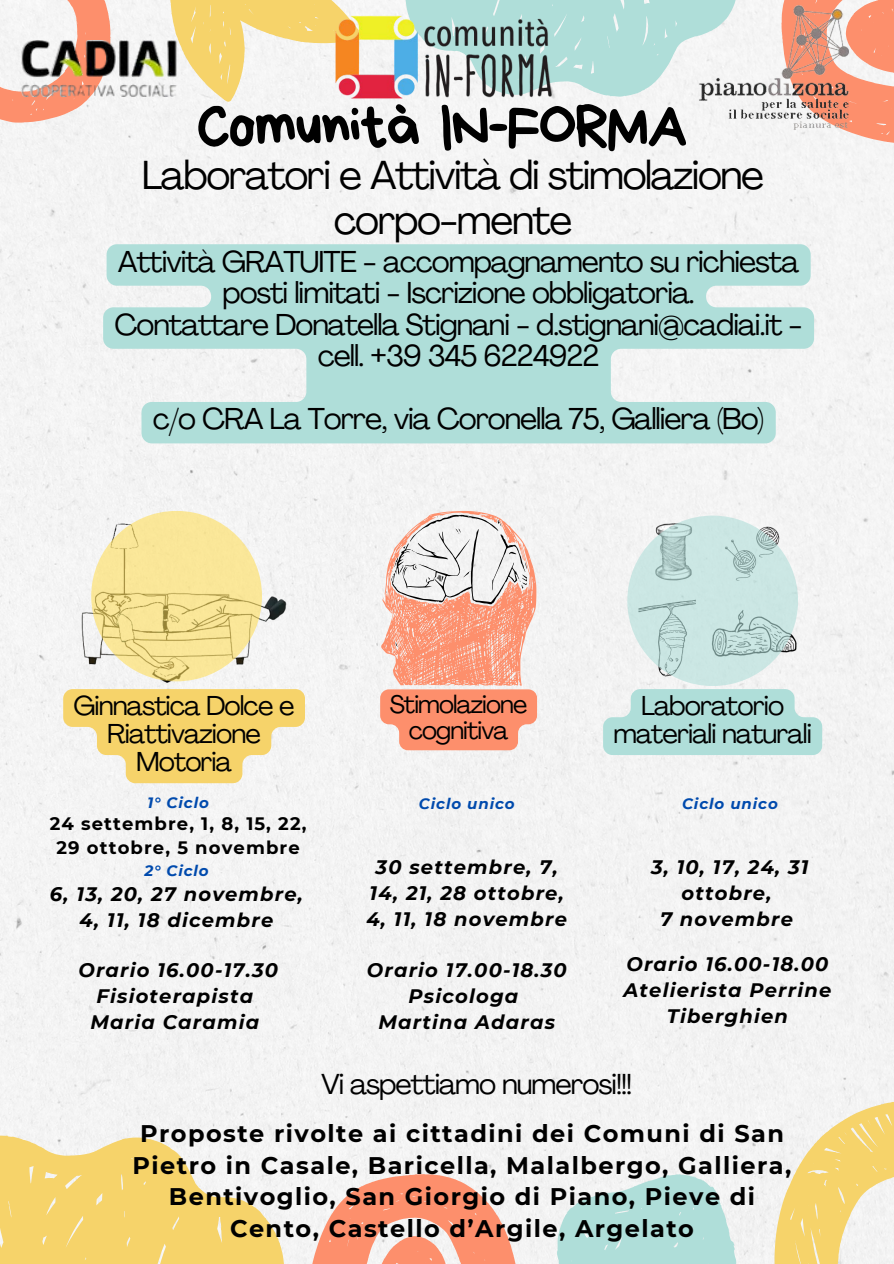
<style>
.page{position:relative;width:894px;height:1264px;background:#fff}
.page>*{position:absolute;margin:0;border:0;box-sizing:border-box;transform-origin:0 0}
.t1{font:63px "Bryndan Write";letter-spacing:-.035em;color:#000}
.t2{font:39.9px/45px "Agrandir";letter-spacing:-.035em;color:#000;text-align:center}
.t3{font:29.85px/31.5px "Agrandir";letter-spacing:-.035em;color:#000;text-align:center}
.t4{font:28.5px "Agrandir";letter-spacing:-.035em;color:#000}
.t5{font:27px/28.2px "Agrandir";letter-spacing:-.035em;color:#000;text-align:center}
.t6{font:24.9px/26px "Agrandir";letter-spacing:-.035em;color:#000;text-align:center}
.t7{font:700 24px/31.5px "Montserrat";letter-spacing:.06em;color:#000;text-align:center}
.t8{font:italic 700 19.5px/25.8px "Montserrat";letter-spacing:.06em;color:#000;text-align:center}
.t9{font:700 18px/23.7px "Montserrat";letter-spacing:.06em;color:#000;text-align:center}
.t10{font:italic 700 15px "Montserrat";letter-spacing:.06em;color:#004aad}
</style>
<div class="page">
<div style="left:0;top:0;width:893px;height:1263px;background:#f3f3f3"></div>
<svg style="left:774px;top:1100px;width:119px;height:163px"></svg>
<svg style="left:404px;top:0;width:283px;height:97px;background:#b9e1dd"></svg>
<svg style="left:0;top:0;width:110px;height:123px"></svg>
<svg style="left:169px;top:0;width:191px;height:102px"></svg>
<svg style="left:308px;top:1174px;width:212px;height:89px"></svg>
<svg style="left:556px;top:1174px;width:183px;height:89px"></svg>
<svg style="left:0;top:1134px;width:285px;height:129px"></svg>
<svg style="left:781px;top:0;width:112px;height:144px"></svg>
<div style="left:49px;top:522px;width:271px;height:166px;background:#f4f4f4"></div>
<img style="left:631px;top:511px;width:172px;height:178px">
<img style="left:320px;top:8px;width:245px;height:104px">
<img style="left:22px;top:40px;width:155px;height:57px">
<svg style="left:91px;top:511px;width:171px;height:170px;background:#f3e092"></svg>
<svg style="left:627px;top:515px;width:170px;height:171px;background:#c3dedb"></svg>
<img style="left:687px;top:0;width:183px;height:135px">
<svg style="left:103px;top:244px;width:710px;height:199px;fill:#afded9"></svg>
<svg style="left:63px;top:689px;width:242px;height:94px"></svg>
<svg style="left:603px;top:689px;width:219px;height:66px;background:#b6e0db"></svg>
<svg style="left:380px;top:511px;width:157px;height:239px"></svg>
<p class="t1" style="left:196px;top:94px;width:493px">Comunità IN-FORMA</p>
<p class="t2" style="left:142px;top:156px;width:623px">Laboratori e Attività di stimolazione corpo-mente</p>
<h1 class="t3" style="left:114px;top:248px;width:689px">Attività GRATUITE - accompagnamento su richiesta posti limitati - Iscrizione obbligatoria.<br>Contattare Donatella Stignani - d.stignani@cadiai.it - cell. +39 345 6224922</h1>
<h2 class="t3" style="left:153px;top:406px;width:612px">c/o CRA La Torre, via Coronella 75, Galliera (Bo)</h2>
<p class="t6" style="left:389px;top:694px;width:139px">Stimolazione cognitiva</p>
<h3 class="t5" style="left:73px;top:694px;width:222px">Ginnastica Dolce e<br>Riattivazione<br>Motoria</h3>
<h3 class="t5" style="left:613px;top:694px;width:200px">Laboratorio materiali naturali</h3>
<h3 class="t10" style="left:147px;top:793px;width:63px">1° Ciclo</h3>
<h3 class="t9" style="left:50px;top:812px;width:258px">24 settembre, 1, 8, 15, 22,<br>29 ottobre, 5 novembre</h3>
<h6 class="t10" style="left:144px;top:861px;width:66px">2° Ciclo</h6>
<h6 class="t8" style="left:50px;top:881px;width:254px">6, 13, 20, 27 novembre,<br>4, 11, 18 dicembre</h6>
<h6 class="t8" style="left:78px;top:957px;width:201px">Orario 16.00-17.30<br>Fisioterapista<br>Maria Caramia</h6>
<p class="t10" style="left:419px;top:794px;width:97px">Ciclo unico</p>
<h5 class="t8" style="left:366px;top:854px;width:202px">30 settembre, 7,<br>14, 21, 28 ottobre,<br>4, 11, 18 novembre</h5>
<p class="t8" style="left:367px;top:957px;width:201px">Orario 17.00-18.30<br>Psicologa<br>Martina Adaras</p>
<p class="t10" style="left:682px;top:794px;width:97px">Ciclo unico</p>
<h3 class="t8" style="left:650px;top:854px;width:159px">3, 10, 17, 24, 31 ottobre,<br>7 novembre</h3>
<h6 class="t8" style="left:623px;top:951px;width:209px">Orario 16.00-18.00<br>Atelierista Perrine<br>Tiberghien</h6>
<h6 class="t4" style="left:321px;top:1073px;width:313px">Vi aspettiamo numerosi!!!</h6>
<h6 class="t7" style="left:133px;top:1117px;width:660px">Proposte rivolte ai cittadini dei Comuni di San Pietro in Casale, Baricella, Malalbergo, Galliera, Bentivoglio, San Giorgio di Piano, Pieve di Cento, Castello d’Argile, Argelato</h6>
</div>
